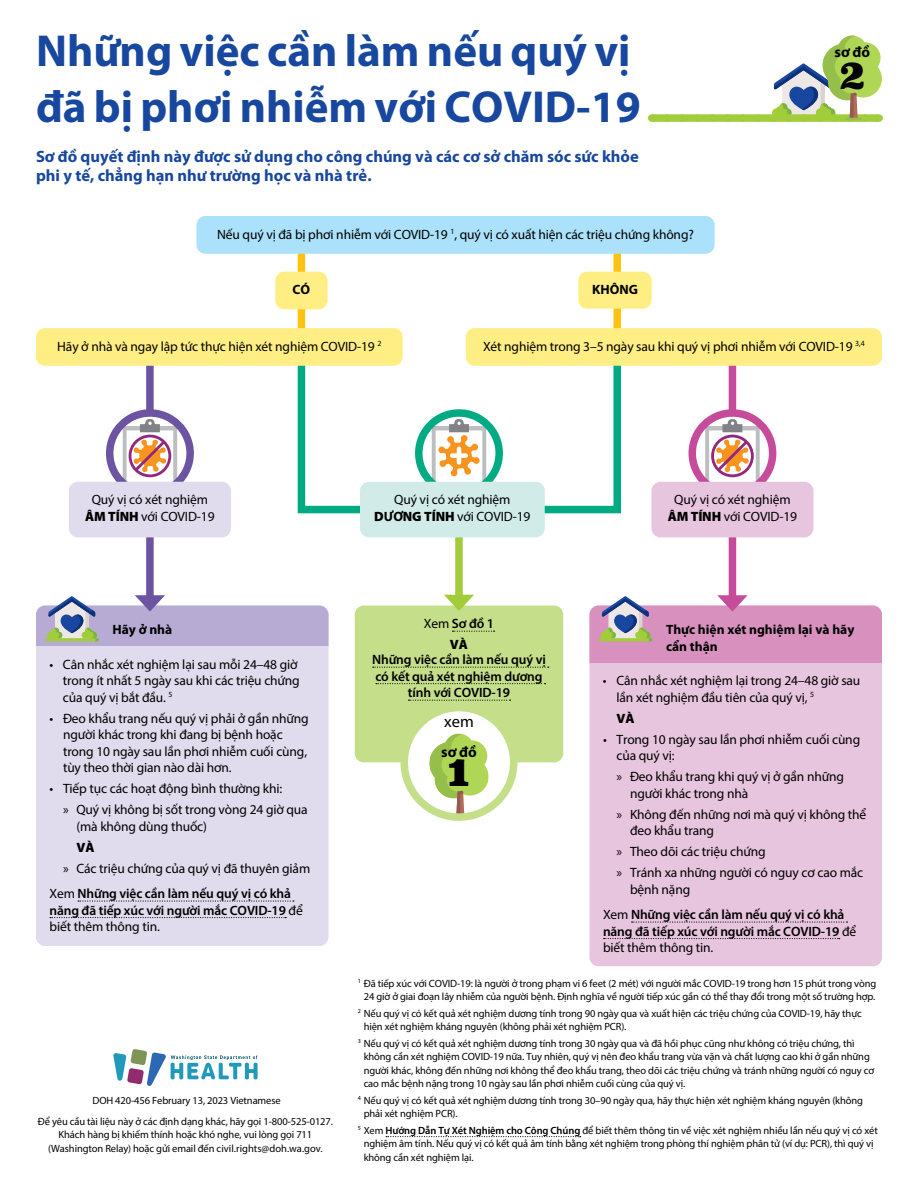
<style>
.page{position:relative;width:918px;height:1188px;background:#fff}
.page>*{position:absolute;margin:0;border:0;box-sizing:border-box;transform-origin:0 0}
.t1{font:700 45px/55.5px "Myriad Pro";color:#17479e}
.t2{font:39.45px "Superclarendon Bl";color:#000}
.t3{font:700 16.5px/19.5px "Myriad Pro";color:#17479e}
.t4{font:16.5px "Myriad Pro";color:#000}
.t5{font:700 15px "Myriad Pro";color:#000}
.t6{font:13.5px/16.5px "Myriad Pro";letter-spacing:-.01em;color:#000}
.t7{font:600 13.5px/16.5px "Myriad Pro";letter-spacing:-.01em;color:#000}
.t8{font:700 13.5px/16.5px "Myriad Pro";color:#000}
.t9{font:900 13.5px "Myriad Pro";color:#000}
.t10{font:10.5px/13.5px "Myriad Pro";letter-spacing:-.01em;color:#000}
.s1{font-weight:900}
.s2{font-weight:700}
.s3{font-weight:600}
.s4{font-weight:400}
</style>
<div class="page">
<div style="left:652px;top:114px;width:226px;height:8px;background:#a1cd3a"></div>
<svg style="left:667px;top:36px;width:215px;height:86px"></svg>
<div style="left:590px;top:606px;width:292px;height:360px;background:#e8c5de;border-radius:9px"></div>
<div style="left:590px;top:606px;width:292px;height:57px;background:#d891bf"></div>
<svg style="left:632px;top:921px;width:215px;height:2px"></svg>
<svg style="left:604px;top:938px;width:236px;height:1px"></svg>
<hr style="left:599px;top:638px;width:53px;height:3px;background:#a1cd3a;border-radius:2px">
<svg style="left:600px;top:596px;width:52px;height:45px"></svg>
<div style="left:298px;top:231px;width:7px;height:121px;background:#ffc20e"></div>
<div style="left:729px;top:347px;width:7px;height:255px;background:#c64b9b"></div>
<svg style="left:717px;top:595px;width:31px;height:17px"></svg>
<div style="left:36px;top:606px;width:292px;height:340px;background:#e0dbed;border-radius:9px"></div>
<div style="left:36px;top:606px;width:292px;height:40px;background:#b7abd4"></div>
<svg style="left:78px;top:900px;width:216px;height:2px"></svg>
<svg style="left:50px;top:917px;width:236px;height:1px"></svg>
<hr style="left:45px;top:638px;width:54px;height:3px;background:#a1cd3a;border-radius:2px">
<svg style="left:47px;top:596px;width:52px;height:45px"></svg>
<div style="left:613px;top:231px;width:8px;height:121px;background:#ffc20e"></div>
<div style="left:196px;top:216px;width:519px;height:38px;background:#abe1fa;border-radius:9px"></div>
<div style="left:275px;top:272px;width:53px;height:37px;background:#ffee83;border-radius:9px"></div>
<div style="left:146px;top:347px;width:8px;height:255px;background:#6c54a3"></div>
<svg style="left:135px;top:595px;width:30px;height:17px"></svg>
<svg style="left:386px;top:1136px;width:195px;height:1px"></svg>
<div style="left:578px;top:272px;width:74px;height:37px;background:#ffee83;border-radius:9px"></div>
<div style="left:466px;top:328px;width:416px;height:38px;background:#ffee83;border-radius:9px"></div>
<div style="left:355px;top:606px;width:208px;height:156px;background:#c5de89;border-radius:9px"></div>
<svg style="left:452px;top:631px;width:43px;height:1px"></svg>
<svg style="left:373px;top:667px;width:176px;height:1px"></svg>
<svg style="left:376px;top:683px;width:170px;height:1px"></svg>
<svg style="left:408px;top:700px;width:103px;height:1px"></svg>
<svg style="left:110px;top:413px;width:80px;height:80px"></svg>
<svg style="left:123px;top:419px;width:54px;height:63px"></svg>
<div style="left:106px;top:409px;width:88px;height:88px;border:8px solid #6c54a3;border-radius:50%"></div>
<div style="left:69px;top:482px;width:162px;height:55px;background:#e0dbed;border-radius:9px"></div>
<svg style="left:692px;top:413px;width:81px;height:80px"></svg>
<svg style="left:705px;top:419px;width:55px;height:63px"></svg>
<div style="left:689px;top:409px;width:87px;height:88px;border:8px solid #c64b9b;border-radius:50%"></div>
<div style="left:651px;top:482px;width:162px;height:55px;background:#e8c5de;border-radius:9px"></div>
<div style="left:455px;top:455px;width:8px;height:146px;background:#a1cd3a"></div>
<svg style="left:444px;top:595px;width:30px;height:16px"></svg>
<svg style="left:297px;top:366px;width:126px;height:148px"></svg>
<svg style="left:419px;top:413px;width:80px;height:80px"></svg>
<svg style="left:432px;top:333px;width:193px;height:181px"></svg>
<div style="left:450px;top:453px;width:18px;height:5px;background:#fff;border-radius:2px"></div>
<hr style="left:457px;top:447px;width:4px;height:18px;background:#fff;border-radius:2px">
<div style="left:415px;top:409px;width:88px;height:88px;border:8px solid #00ab84;border-radius:50%"></div>
<div style="left:360px;top:482px;width:185px;height:55px;background:#d0ebe8;border-radius:9px"></div>
<div style="left:36px;top:328px;width:367px;height:38px;background:#ffee83;border-radius:9px"></div>
<svg style="left:113px;top:1049px;width:145px;height:37px"></svg>
<svg style="left:404px;top:708px;width:110px;height:109px;fill:#fff"></svg>
<svg style="left:429px;top:734px;width:60px;height:78px"></svg>
<div style="left:400px;top:704px;width:118px;height:117px;border:8px solid #c5de89;border-radius:50%"></div>
<h1 class="t1" style="left:36px;top:22px;width:606px">Những việc cần làm nếu quý vị đã bị phơi nhiễm với COVID-19</h1>
<h3 class="t3" style="left:36px;top:146px;width:604px">Sơ đồ quyết định này được sử dụng cho công chúng và các cơ sở chăm sóc sức khỏe phi y tế, chẳng hạn như trường học và nhà trẻ.</h3>
<p class="t6" style="left:217px;top:226px;width:478px">Nếu quý vị đã bị phơi nhiễm với COVID-19 <sup>1</sup>, quý vị có xuất hiện các triệu chứng không?</p>
<p class="t8" style="left:293px;top:281px;width:19px">CÓ</p>
<p class="t8" style="left:592px;top:281px;width:47px">KHÔNG</p>
<h3 class="t5" style="left:835px;top:42px;width:37px">sơ đồ</h3>
<h2 class="t2" style="left:839px;top:52px;width:29px">2</h2>
<p class="t6" style="left:57px;top:338px;width:326px">Hãy ở nhà và ngay lập tức thực hiện xét nghiệm COVID-19 <sup>2</sup></p>
<p class="t6" style="left:483px;top:338px;width:383px">Xét nghiệm trong 3–5 ngày sau khi quý vị phơi nhiễm với COVID-19 <sup>3,4</sup></p>
<p class="t6" style="left:85px;top:491px;width:131px;text-align:center">Quý vị có xét nghiệm<br><span class="s1">ÂM TÍNH</span> với COVID-19</p>
<p class="t6" style="left:668px;top:491px;width:131px;text-align:center">Quý vị có xét nghiệm<br><span class="s1">ÂM TÍNH</span> với COVID-19</p>
<p class="t6" style="left:374px;top:491px;width:158px;text-align:center">Quý vị có xét nghiệm<br><span class="s1">D</span><span class="s2">ƯƠ</span><span class="s1">NG TÍNH</span> với COVID-19</p>
<p class="t8" style="left:112px;top:621px;width:61px">Hãy ở nhà</p>
<p class="t6" style="left:63px;top:656px;width:238px;text-indent:-14px">• Cân nhắc xét nghiệm lại sau mỗi 24–48 giờ trong ít nhất 5 ngày sau khi các triệu chứng của quý vị bắt đầu. <sup>5</sup></p>
<p class="t6" style="left:63px;top:710px;width:247px;text-indent:-14px">• Đeo khẩu trang nếu quý vị phải ở gần những người khác trong khi đang bị bệnh hoặc trong 10 ngày sau lần phơi nhiễm cuối cùng, tùy theo thời gian nào dài hơn.</p>
<p class="t6" style="left:63px;top:778px;width:246px;line-height:21px;text-indent:-14px">• Tiếp tục các hoạt động bình thường khi:<br>» Quý vị không bị sốt trong vòng 24 giờ qua</p>
<p class="t6" style="left:76px;top:818px;width:132px">(mà không dùng thuốc)</p>
<p class="t9" style="left:76px;top:839px;width:20px">VÀ</p>
<p class="t6" style="left:50px;top:855px;width:262px;line-height:25.5px;text-indent:14px">» Các triệu chứng của quý vị đã thuyên giảm<br>Xem <span class="s3">Những việc cần làm nếu quý vị có khả</span></p>
<p class="t7" style="left:50px;top:901px;width:255px">năng đã tiếp xúc với người mắc COVID-19 <span class="s4">để biết thêm thông tin.</span></p>
<p class="t10" style="left:92px;top:1093px;width:190px">DOH 420-456 February 13, 2023 Vietnamese</p>
<p class="t10" style="left:38px;top:1114px;width:297px;text-align:center">Để yêu cầu tài liệu này ở các định dạng khác, hãy gọi 1-800-525-0127.<br>Khách hàng bị khiếm thính hoặc khó nghe, vui lòng gọi 711 (Washington Relay) hoặc gửi email đến civil.rights@doh.wa.gov.</p>
<p class="t7" style="left:424px;top:613px;width:72px;line-height:21px;text-align:center"><span class="s4">Xem</span> Sơ đồ 1<br><span class="s1">VÀ</span></p>
<p class="t7" style="left:372px;top:651px;width:175px;text-align:center">Những việc cần làm nếu quý vị có kết quả xét nghiệm dương tính với COVID-19</p>
<h3 class="t4" style="left:444px;top:711px;width:31px">xem</h3>
<h3 class="t5" style="left:441px;top:742px;width:37px">sơ đồ</h3>
<h2 class="t2" style="left:447px;top:749px;width:25px">1</h2>
<p class="t8" style="left:666px;top:621px;width:190px">Thực hiện xét nghiệm lại và hãy cẩn thận</p>
<p class="t6" style="left:616px;top:672px;width:245px;text-indent:-14px">• Cân nhắc xét nghiệm lại trong 24–48 giờ sau lần xét nghiệm đầu tiên của quý vị, <sup>5</sup></p>
<p class="t9" style="left:616px;top:710px;width:20px">VÀ</p>
<p class="t6" style="left:616px;top:731px;width:245px;text-indent:-14px">• Trong 10 ngày sau lần phơi nhiễm cuối cùng của quý vị:</p>
<p class="t6" style="left:630px;top:768px;width:215px;text-indent:-14px">» Đeo khẩu trang khi quý vị ở gần những người khác trong nhà</p>
<p class="t6" style="left:630px;top:806px;width:238px;text-indent:-14px">» Không đến những nơi mà quý vị không thể đeo khẩu trang</p>
<p class="t6" style="left:616px;top:841px;width:248px;line-height:21px">» Theo dõi các triệu chứng<br>» Tránh xa những người có nguy cơ cao mắc</p>
<p class="t7" style="left:603px;top:876px;width:243px;line-height:25.5px;text-indent:27px"><span class="s4">bệnh nặng<br>Xem</span> Những việc cần làm nếu quý vị có khả</p>
<p class="t7" style="left:603px;top:922px;width:255px">năng đã tiếp xúc với người mắc COVID-19 <span class="s4">để biết thêm thông tin.</span></p>
<p class="t10" style="left:358px;top:976px;width:520px;text-align:center"><sup>1</sup> Đã tiếp xúc với COVID-19: là người ở trong phạm vi 6 feet (2 mét) với người mắc COVID-19 trong hơn 15 phút trong vòng<br>24 giờ ở giai đoạn lây nhiễm của người bệnh. Định nghĩa về người tiếp xúc gần có thể thay đổi trong một số trường hợp.</p>
<p class="t10" style="left:364px;top:1006px;width:500px;text-indent:-6px"><sup>2</sup> Nếu quý vị có kết quả xét nghiệm dương tính trong 90 ngày qua và xuất hiện các triệu chứng của COVID-19, hãy thực hiện xét nghiệm kháng nguyên (không phải xét nghiệm PCR).</p>
<p class="t10" style="left:364px;top:1036px;width:512px;text-indent:-6px"><sup>3</sup> Nếu quý vị có kết quả xét nghiệm dương tính trong 30 ngày qua và đã hồi phục cũng như không có triệu chứng, thì không cần xét nghiệm COVID-19 nữa. Tuy nhiên, quý vị nên đeo khẩu trang vừa vặn và chất lượng cao khi ở gần những người khác, không đến những nơi không thể đeo khẩu trang, theo dõi các triệu chứng và tránh những người có nguy cơ cao mắc bệnh nặng trong 10 ngày sau lần phơi nhiễm cuối cùng của quý vị.</p>
<p class="t10" style="left:364px;top:1093px;width:501px;text-indent:-6px"><sup>4</sup> Nếu quý vị có kết quả xét nghiệm dương tính trong 30–90 ngày qua, hãy thực hiện xét nghiệm kháng nguyên (không phải xét nghiệm PCR).</p>
<p class="t10" style="left:364px;top:1123px;width:516px;text-indent:-6px"><sup>5</sup> Xem <span class="s3">Hướng Dẫn Tự Xét Nghiệm cho Công Chúng</span> để biết thêm thông tin về việc xét nghiệm nhiều lần nếu quý vị có xét nghiệm âm tính. Nếu quý vị có kết quả âm tính bằng xét nghiệm trong phòng thí nghiệm phân tử (ví dụ: PCR), thì quý vị không cần xét nghiệm lại.</p>
</div>
